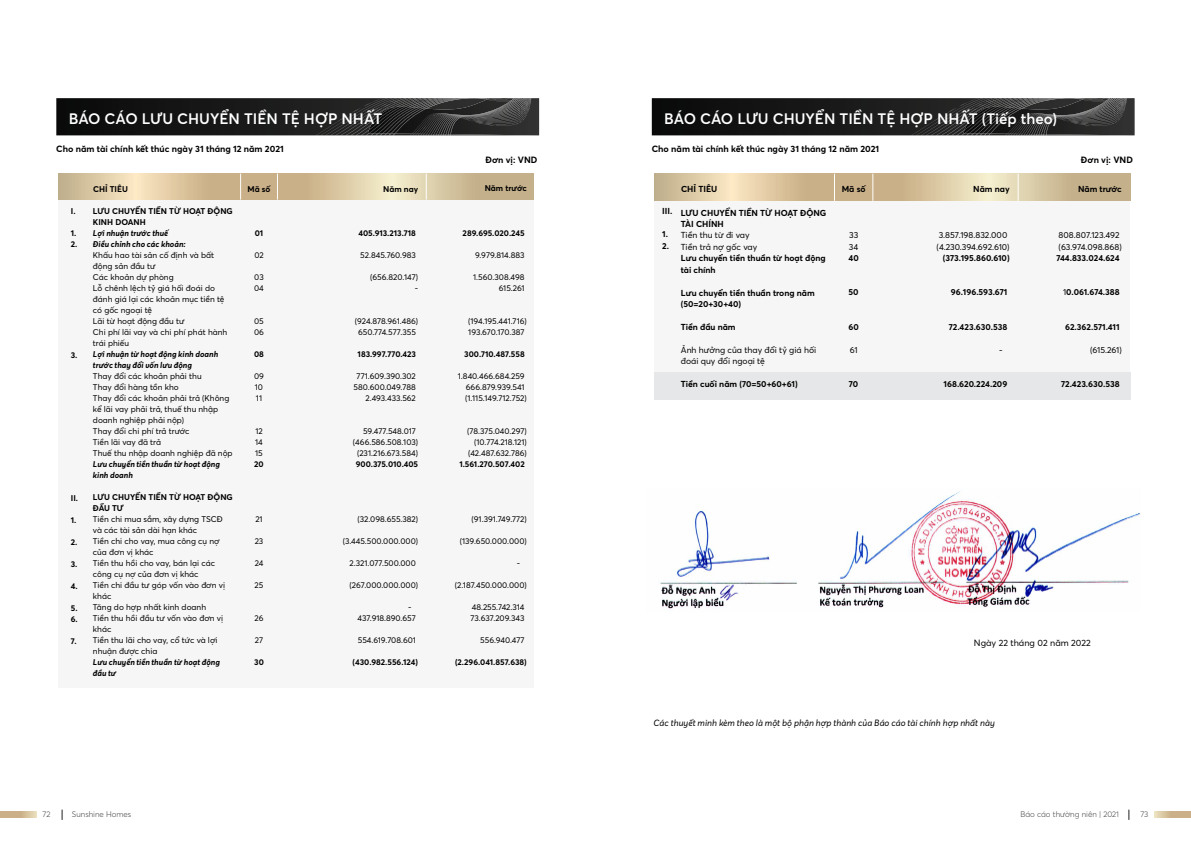
<style>
.page{position:relative;width:1191px;height:842px;background:#fff}
.page>*{position:absolute;margin:0;border:0;box-sizing:border-box;transform-origin:0 0}
.t1{font:600 15px "Averta Std CY";color:#fff}
.t2{font:700 9px "Averta Std CY";color:#000}
.t3{font:italic 9px "Averta Std CY";color:#000}
.t4{font:9px "Averta Std CY";color:#000}
.t5{font:700 8.6px/11.5px "Averta Std CY";color:#000}
.t6{font:8.6px/11.5px "Averta Std CY";color:#000}
.t7{font:8.3px/11px "Averta Std CY";color:#000}
.t8{font:700 8.3px/11px "Averta Std CY";color:#000}
.t9{font:italic 700 8.3px/11px "Averta Std CY";color:#000}
.t10{font:700 8.2px/11px "Averta Std CY";color:#000}
.t11{font:300 8px "Averta Std CY";color:#414042}
.s1{font-weight:400}
</style>
<div class="page">
<svg style="left:56px;top:98px;width:483px;height:37px;background:#232423"></svg>
<svg style="left:652px;top:98px;width:482px;height:37px;background:#232323"></svg>
<div style="left:654px;top:174px;width:180px;height:225px;background:#f6f6f6"></div>
<div style="left:834px;top:174px;width:39px;height:225px;background:#f6f6f6"></div>
<div style="left:873px;top:174px;width:42px;height:225px;background:#f6f6f6"></div>
<div style="left:915px;top:174px;width:103px;height:225px;background:#f6f6f6"></div>
<div style="left:1018px;top:174px;width:112px;height:225px;background:#f6f6f6"></div>
<div style="left:654px;top:372px;width:476px;height:27px;background:#e6e7e8"></div>
<svg style="left:654px;top:174px;width:476px;height:27px;background:#d7c49f"></svg>
<div style="left:58px;top:174px;width:183px;height:513px;background:#f6f6f6"></div>
<div style="left:241px;top:174px;width:36px;height:513px;background:#f6f6f6"></div>
<div style="left:277px;top:174px;width:42px;height:513px;background:#f6f6f6"></div>
<div style="left:319px;top:174px;width:107px;height:513px;background:#f6f6f6"></div>
<div style="left:426px;top:174px;width:108px;height:513px;background:#f6f6f6"></div>
<svg style="left:58px;top:174px;width:476px;height:26px;background:#d7c49f"></svg>
<img style="left:660px;top:491px;width:480px;height:118px">
<svg style="left:0;top:811px;width:37px;height:7px"></svg>
<svg style="left:1154px;top:811px;width:37px;height:7px"></svg>
<h1 class="t1" style="left:69px;top:108px;width:315px">BÁO CÁO LƯU CHUYỂN TIỀN TỆ HỢP NHẤT</h1>
<h1 class="t1" style="left:664px;top:108px;width:394px">BÁO CÁO LƯU CHUYỂN TIỀN TỆ HỢP NHẤT (Tiếp theo)</h1>
<p class="t2" style="left:56px;top:142px;width:229px">Cho năm tài chính kết thúc ngày 31 tháng 12 năm 2021</p>
<p class="t10" style="left:71px;top:206px;width:6px">I.</p>
<p class="t10" style="left:71px;top:228px;width:8px">1.<br>2.</p>
<p class="t10" style="left:71px;top:349px;width:8px">3.</p>
<p class="t10" style="left:71px;top:492px;width:9px">II.</p>
<p class="t10" style="left:71px;top:514px;width:7px">1.</p>
<p class="t10" style="left:71px;top:536px;width:8px">2.</p>
<p class="t10" style="left:71px;top:558px;width:8px">3.</p>
<p class="t10" style="left:71px;top:580px;width:8px">4.</p>
<p class="t10" style="left:71px;top:602px;width:8px">5.<br>6.</p>
<p class="t10" style="left:71px;top:635px;width:7px">7.</p>
<p class="t8" style="left:93px;top:183px;width:36px">CHỈ TIÊU</p>
<p class="t8" style="left:247px;top:183px;width:24px">Mã số</p>
<p class="t8" style="left:255px;top:227px;width:10px">01</p>
<p class="t7" style="left:254px;top:249px;width:11px">02</p>
<p class="t7" style="left:254px;top:271px;width:11px">03<br>04</p>
<p class="t7" style="left:254px;top:315px;width:11px">05<br>06</p>
<p class="t8" style="left:254px;top:348px;width:11px">08</p>
<p class="t7" style="left:254px;top:370px;width:11px;text-align:justify">09<br>10<br>11</p>
<p class="t7" style="left:255px;top:425px;width:9px;text-align:justify">12<br>14<br>15</p>
<p class="t8" style="left:254px;top:458px;width:11px">20</p>
<p class="t8" style="left:93px;top:205px;width:141px">LƯU CHUYỂN TIỀN TỪ HOẠT ĐỘNG<br>KINH DOANH</p>
<p class="t9" style="left:93px;top:227px;width:94px">Lợi nhuận trước thuế<br>Điều chỉnh cho các khoản:</p>
<p class="t7" style="left:93px;top:249px;width:136px">Khấu hao tài sản cố định và bất động sản đầu tư<br>Các khoản dự phòng<br>Lỗ chênh lệch tỷ giá hối đoái do đánh giá lại các khoản mục tiền tệ có gốc ngoại tệ<br>Lãi từ hoạt động đầu tư<br>Chi phí lãi vay và chi phí phát hành trái phiếu</p>
<p class="t9" style="left:93px;top:349px;width:127px">Lợi nhuận từ hoạt động kinh doanh trước thay đổi vốn lưu động</p>
<p class="t7" style="left:93px;top:370px;width:141px">Thay đổi các khoản phải thu<br>Thay đổi hàng tồn kho<br>Thay đổi các khoản phải trả (Không kể lãi vay phải trả, thuế thu nhập doanh nghiệp phải nộp)<br>Thay đổi chi phí trả trước<br>Tiền lãi vay đã trả<br>Thuế thu nhập doanh nghiệp đã nộp</p>
<p class="t9" style="left:93px;top:459px;width:129px">Lưu chuyển tiền thuần từ hoạt động kinh doanh</p>
<p class="t8" style="left:93px;top:491px;width:141px">LƯU CHUYỂN TIỀN TỪ HOẠT ĐỘNG<br>ĐẦU TƯ</p>
<p class="t7" style="left:93px;top:513px;width:134px">Tiền chi mua sắm, xây dựng TSCĐ và các tài sản dài hạn khác<br>Tiền chi cho vay, mua công cụ nợ của đơn vị khác<br>Tiền thu hồi cho vay, bán lại các công cụ nợ của đơn vị khác<br>Tiền chi đầu tư góp vốn vào đơn vị khác<br>Tăng do hợp nhất kinh doanh<br>Tiền thu hồi đầu tư vốn vào đơn vị khác<br>Tiền thu lãi cho vay, cổ tức và lợi nhuận được chia</p>
<p class="t9" style="left:93px;top:657px;width:129px">Lưu chuyển tiền thuần từ hoạt động đầu tư</p>
<p class="t7" style="left:255px;top:513px;width:9px">21</p>
<p class="t7" style="left:255px;top:535px;width:10px">23</p>
<p class="t7" style="left:255px;top:557px;width:10px">24</p>
<p class="t7" style="left:255px;top:579px;width:10px">25</p>
<p class="t7" style="left:254px;top:612px;width:10px">26</p>
<p class="t7" style="left:255px;top:634px;width:10px">27</p>
<p class="t8" style="left:254px;top:656px;width:11px">30</p>
<p class="t8" style="left:383px;top:183px;width:36px">Năm nay</p>
<p class="t8" style="left:358px;top:227px;width:59px">405.913.213.718</p>
<p class="t7" style="left:360px;top:249px;width:57px">52.845.760.983</p>
<p class="t7" style="left:370px;top:271px;width:49px;text-align:right">(656.820.147) -</p>
<p class="t7" style="left:355px;top:315px;width:65px;text-align:center">(924.878.961.486)<br>650.774.577.355</p>
<p class="t8" style="left:358px;top:348px;width:60px">183.997.770.423</p>
<p class="t7" style="left:353px;top:370px;width:64px;text-align:right">771.609.390.302<br>580.600.049.788<br>2.493.433.562</p>
<p class="t7" style="left:353px;top:425px;width:67px;text-align:right">59.477.548.017 (466.586.508.103) (231.216.673.584)</p>
<p class="t8" style="left:356px;top:458px;width:64px">900.375.010.405</p>
<p class="t7" style="left:357px;top:513px;width:62px">(32.098.655.382)</p>
<p class="t7" style="left:343px;top:535px;width:77px">(3.445.500.000.000)</p>
<p class="t7" style="left:349px;top:557px;width:68px">2.321.077.500.000</p>
<p class="t7" style="left:350px;top:579px;width:70px">(267.000.000.000)</p>
<p class="t7" style="left:357px;top:601px;width:60px;text-indent:51px">-<br>437.918.890.657</p>
<p class="t7" style="left:358px;top:634px;width:59px">554.619.708.601</p>
<p class="t8" style="left:352px;top:656px;width:67px">(430.982.556.124)</p>
<p class="t2" style="left:485px;top:153px;width:53px">Đơn vị: VND</p>
<p class="t8" style="left:485px;top:183px;width:44px">Năm trước</p>
<p class="t8" style="left:462px;top:227px;width:64px">289.695.020.245</p>
<p class="t7" style="left:475px;top:249px;width:51px">9.979.814.883</p>
<p class="t7" style="left:473px;top:271px;width:53px;text-align:right">1.560.308.498<br>615.261</p>
<p class="t7" style="left:468px;top:315px;width:60px">(194.195.441.716)<br>193.670.170.387</p>
<p class="t8" style="left:464px;top:348px;width:62px">300.710.487.558</p>
<p class="t7" style="left:465px;top:370px;width:63px;text-indent:-7px">1.840.466.684.259<br>666.879.939.541 (1.115.149.712.752)</p>
<p class="t7" style="left:467px;top:425px;width:61px;text-align:right">(78.375.040.297) (10.774.218.121) (42.487.632.786)</p>
<p class="t8" style="left:459px;top:458px;width:67px">1.561.270.507.402</p>
<p class="t7" style="left:471px;top:513px;width:57px">(91.391.749.772)</p>
<p class="t7" style="left:460px;top:535px;width:69px">(139.650.000.000)</p>
<p class="t7" style="left:517px;top:557px;width:5px">-</p>
<p class="t7" style="left:455px;top:579px;width:74px">(2.187.450.000.000)</p>
<p class="t7" style="left:470px;top:601px;width:56px">48.255.742.314<br>73.637.209.343</p>
<p class="t7" style="left:480px;top:634px;width:46px">556.940.477</p>
<p class="t8" style="left:455px;top:656px;width:73px">(2.296.041.857.638)</p>
<p class="t2" style="left:652px;top:142px;width:229px">Cho năm tài chính kết thúc ngày 31 tháng 12 năm 2021</p>
<p class="t5" style="left:662px;top:205px;width:12px">III.</p>
<p class="t5" style="left:662px;top:228px;width:8px">1.<br>2.</p>
<p class="t5" style="left:681px;top:183px;width:38px">CHỈ TIÊU</p>
<p class="t5" style="left:841px;top:183px;width:25px">Mã số</p>
<p class="t6" style="left:849px;top:229px;width:11px">33<br>34</p>
<p class="t5" style="left:848px;top:252px;width:12px">40</p>
<p class="t5" style="left:848px;top:286px;width:12px">50</p>
<p class="t5" style="left:848px;top:321px;width:12px">60</p>
<p class="t6" style="left:849px;top:344px;width:9px">61</p>
<p class="t5" style="left:849px;top:378px;width:11px">70</p>
<p class="t5" style="left:681px;top:206px;width:147px">LƯU CHUYỂN TIỀN TỪ HOẠT ĐỘNG<br>TÀI CHÍNH</p>
<p class="t6" style="left:681px;top:229px;width:78px">Tiền thu từ đi vay<br>Tiền trả nợ gốc vay</p>
<p class="t5" style="left:681px;top:252px;width:146px">Lưu chuyển tiền thuần từ hoạt động tài chính</p>
<p class="t5" style="left:681px;top:287px;width:135px">Lưu chuyển tiền thuần trong năm (50=20+30+40)</p>
<p class="t5" style="left:681px;top:321px;width:56px">Tiền đầu năm</p>
<p class="t6" style="left:681px;top:344px;width:137px">Ảnh hưởng của thay đổi tỷ giá hối đoái quy đổi ngoại tệ</p>
<p class="t5" style="left:681px;top:378px;width:118px">Tiền cuối năm (70=50+60+61)</p>
<p class="t5" style="left:973px;top:183px;width:38px">Năm nay</p>
<p class="t6" style="left:936px;top:229px;width:75px">3.857.198.832.000 (4.230.394.692.610)</p>
<p class="t5" style="left:942px;top:252px;width:68px">(373.195.860.610)</p>
<p class="t5" style="left:951px;top:286px;width:58px">96.196.593.671</p>
<p class="t5" style="left:948px;top:321px;width:60px">72.423.630.538</p>
<p class="t6" style="left:999px;top:344px;width:5px">-</p>
<p class="t5" style="left:943px;top:378px;width:65px">168.620.224.209</p>
<p class="t2" style="left:1081px;top:153px;width:53px">Đơn vị: VND</p>
<p class="t5" style="left:1078px;top:183px;width:45px">Năm trước</p>
<p class="t6" style="left:1058px;top:229px;width:65px">808.807.123.492 (63.974.098.868)</p>
<p class="t5" style="left:1056px;top:252px;width:65px">744.833.024.624</p>
<p class="t5" style="left:1063px;top:286px;width:58px"><span class="s1">1</span>0.061.674.388</p>
<p class="t5" style="left:1065px;top:321px;width:56px">62.362.571.411</p>
<p class="t6" style="left:1090px;top:344px;width:33px">(615.261)</p>
<p class="t5" style="left:1061px;top:378px;width:60px">72.423.630.538</p>
<p class="t4" style="left:974px;top:637px;width:118px">Ngày 22 tháng 02 năm 2022</p>
<p class="t3" style="left:653px;top:717px;width:343px">Các thuyết minh kèm theo là một bộ phận hợp thành của Báo cáo tài chính hợp nhất này</p>
<p class="t11" style="left:43px;top:809px;width:9px">72</p>
<p class="t11" style="left:72px;top:809px;width:61px">Sunshine Homes</p>
<p class="t11" style="left:1020px;top:809px;width:100px">Báo cáo thường niên | 2021</p>
<p class="t11" style="left:1140px;top:809px;width:9px">73</p>
</div>
